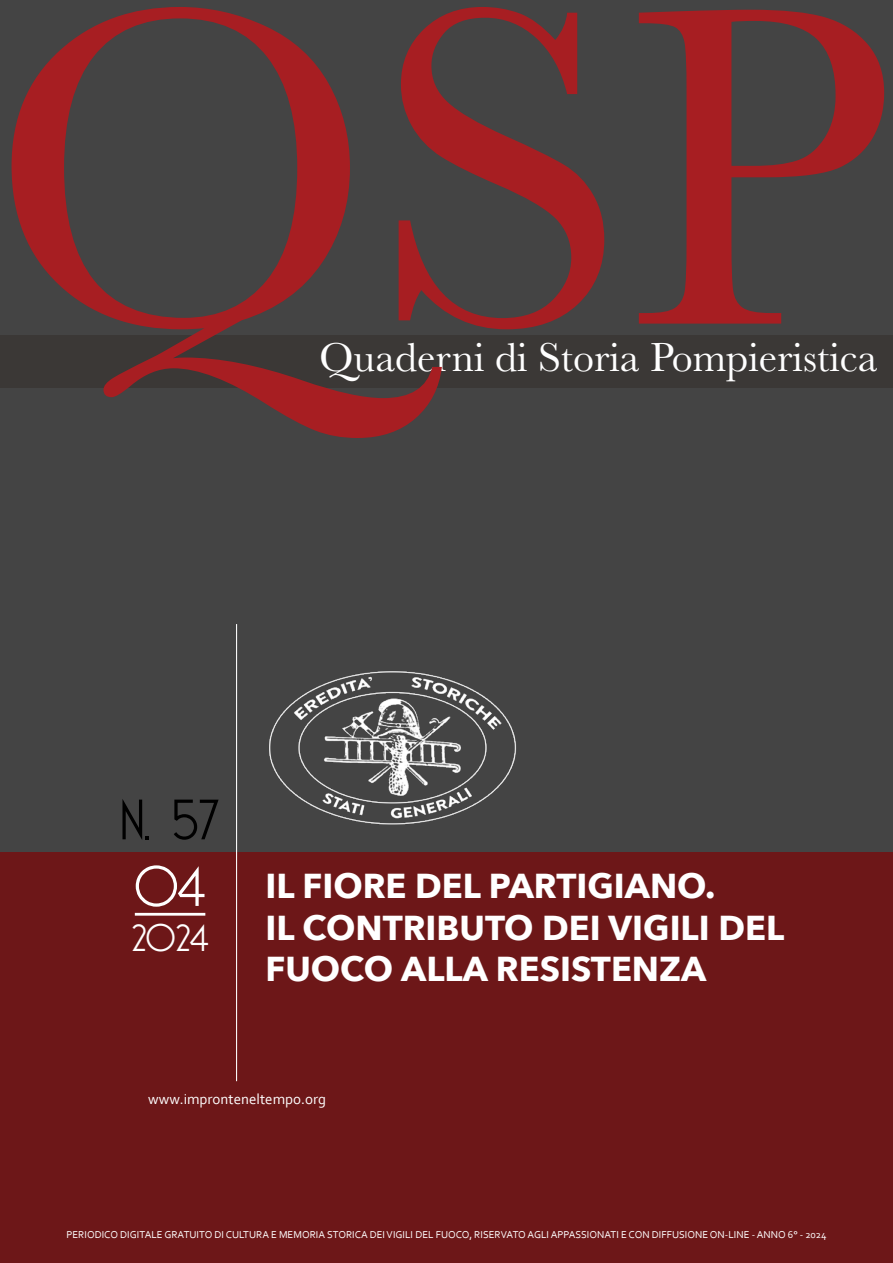
<style>
.page{position:relative;width:893px;height:1263px;background:#fff}
.page>*{position:absolute;margin:0;border:0;box-sizing:border-box;transform-origin:0 0}
.t1{font:469.5px "Baskerville";color:#a71e22}
.t2{font:300 55.5px "Bellerose";color:#000}
.t3{font:300 55.5px "Bellerose";color:#fff}
.t4{font:42px "Baskerville";color:#fff}
.t5{font:300 37.5px "Bellerose";color:#fff}
.t6{font:700 34.5px/41.4px "Avenir Next";color:#fff}
.t7{font:15px "Corbel";color:#fff}
.t8{font:10.5px "Corbel";color:#fff}
</style>
<div class="page">
<div style="left:0;top:0;width:893px;height:878px;background:#444"></div>
<div style="left:0;top:853px;width:893px;height:410px;background:#6d1718"></div>
<hr style="left:135px;top:913px;width:70px;height:3px;background:#fff">
<hr style="left:236px;top:624px;width:1px;height:457px;background:#fff">
<img style="left:269px;top:671px;width:247px;height:154px">
<div style="left:0;top:335px;width:893px;height:53px;background:#3b3836"></div>
<h1 class="t1" style="left:-13px;top:-128px;width:902px">QSP</h1>
<h3 class="t4" style="left:319px;top:331px;width:560px">Quaderni di Storia Pompieristica</h3>
<h2 class="t2" style="left:121px;top:788px;width:100px">N. 57</h2>
<h2 class="t3" style="left:135px;top:855px;width:72px">04</h2>
<h3 class="t5" style="left:131px;top:916px;width:79px">2024</h3>
<h3 class="t6" style="left:266px;top:865px;width:520px">IL FIORE DEL PARTIGIANO.<br>IL CONTRIBUTO DEI VIGILI DEL<br>FUOCO ALLA RESISTENZA</h3>
<h3 class="t7" style="left:148px;top:1089px;width:179px">www.impronteneltempo.org</h3>
<p class="t8" style="left:66px;top:1228px;width:762px">PERIODICO DIGITALE GRATUITO DI CULTURA E MEMORIA STORICA DEI VIGILI DEL FUOCO, RISERVATO AGLI APPASSIONATI E CON DIFFUSIONE ON-LINE - ANNO 6° - 2024</p>
</div>
